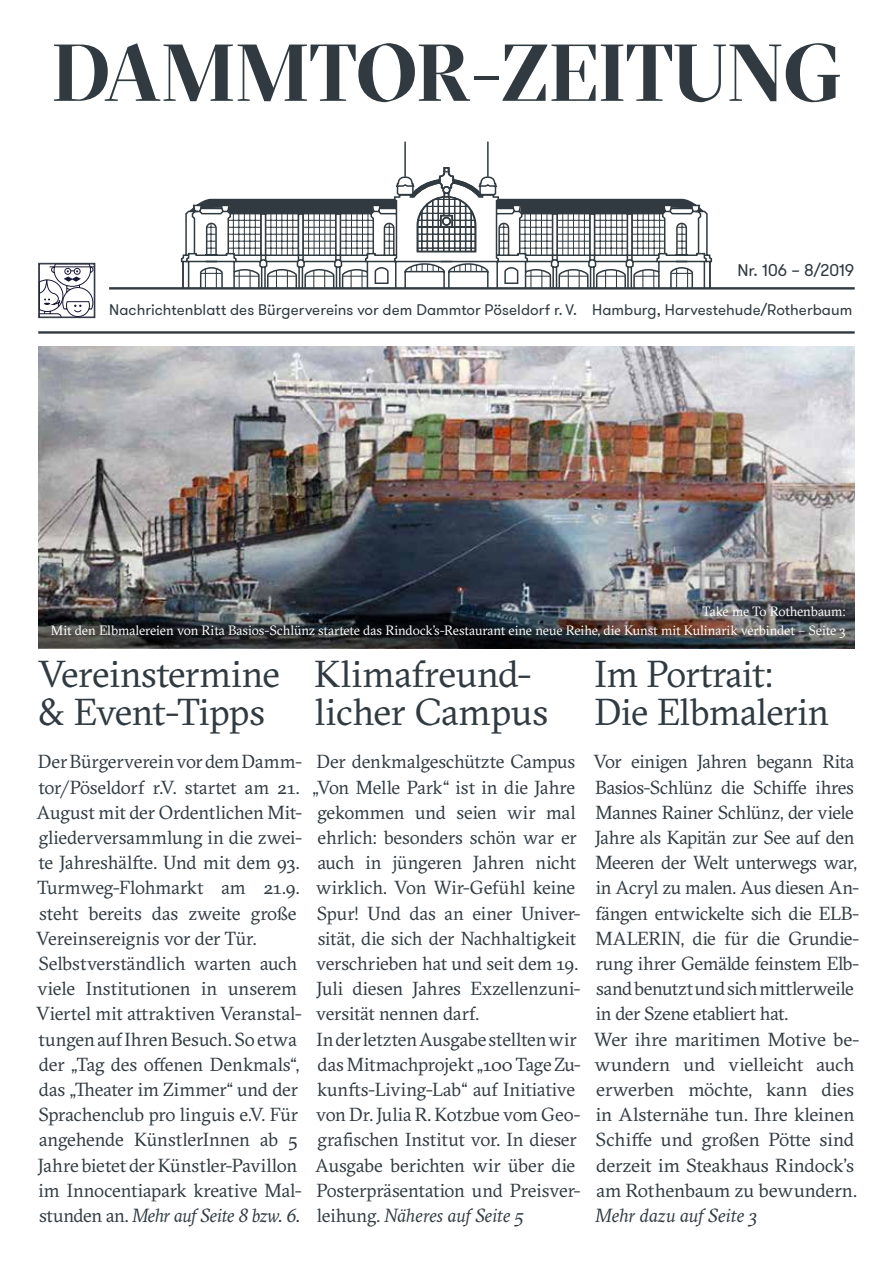
<style>
.page{position:relative;width:893px;height:1263px;background:#fff}
.page>*{position:absolute;margin:0;border:0;box-sizing:border-box;transform-origin:0 0}
.t1{font:700 80.4px "GT Sectra Display Trial";letter-spacing:.01em;color:#303a40}
.t2{font:37.5px/37.8px "GT Sectra";letter-spacing:-.01em;color:#303a40}
.t3{font:18.9px/25.2px "GT Sectra";letter-spacing:-.01em;color:#303a40}
.t4{font:italic 18.9px "GT Sectra";letter-spacing:-.015em;color:#303a40}
.t5{font:16.8px "GT Walsheim Pro";color:#303a40}
.t6{font:15.3px "GT Walsheim Pro";color:#303a40}
.t7{font:13.5px/18.9px "GT Sectra";letter-spacing:-.01em;color:#fff;text-align:right}
.s1{font-style:italic}
</style>
<div class="page">
<hr style="left:109px;top:287px;width:746px;height:3px;background:#303a40">
<hr style="left:38px;top:331px;width:817px;height:3px;background:#303a40">
<hr style="left:487px;top:142px;width:2px;height:34px;background:#303a40">
<hr style="left:404px;top:142px;width:2px;height:34px;background:#303a40">
<svg style="left:180px;top:158px;width:533px;height:132px"></svg>
<svg style="left:40px;top:265px;width:53px;height:51px"></svg>
<div style="left:38px;top:263px;width:57px;height:55px;border:1px solid #303a40"></div>
<img style="left:38px;top:347px;width:817px;height:301px">
<h1 class="t1" style="left:52px;top:43px;width:791px">DAMMTOR-ZEITUNG</h1>
<p class="t5" style="left:737px;top:259px;width:118px">Nr. 106 – 8/2019</p>
<p class="t6" style="left:109px;top:300px;width:745px">Nachrichtenblatt des Bürgervereins vor dem Dammtor Pöseldorf r. V. Hamburg, Harvestehude/Rotherbaum</p>
<p class="t7" style="left:51px;top:602px;width:796px">Take me To Rothenbaum:<br>Mit den Elbmalereien von Rita Basios-Schlünz startete das Rindock's-Restaurant eine neue Reihe, die Kunst mit Kulinarik verbindet – Seite 3</p>
<h2 class="t2" style="left:38px;top:655px;width:243px">Vereinstermine &amp; Event-Tipps</h2>
<h2 class="t2" style="left:314px;top:655px;width:236px">Klimafreund&shy;licher Campus</h2>
<p class="t3" style="left:36px;top:749px;width:268px">Der Bürgerverein vor dem Damm&shy;tor/Pöseldorf r.V. startet am 21.<br>August mit der Ordentlichen Mit&shy;gliederversammlung in die zwei&shy;te Jahreshälfte. Und mit dem 93.<br>Turmweg-Flohmarkt am 21.9. steht bereits das zweite große<br>Vereinsereignis vor der Tür.<br>Selbstverständlich warten auch viele Institutionen in unserem<br>Viertel mit attraktiven Veranstal&shy;tungen auf Ihren Besuch. So etwa der „Tag des offenen Denkmals“, das „Theater im Zimmer“ und der<br>Sprachenclub pro linguis e.V. Für angehende KünstlerInnen ab 5<br>Jahre bietet der Künstler-Pavillon im Innocentiapark kreative Mal&shy;stunden an. <span class="s1">Mehr auf Seite 8 bzw. 6.</span></p>
<p class="t3" style="left:313px;top:749px;width:270px">Der denkmalgeschützte Campus „Von Melle Park“ ist in die Jahre gekommen und seien wir mal ehrlich: besonders schön war er auch in jüngeren Jahren nicht wirklich. Von Wir-Gefühl keine<br>Spur! Und das an einer Univer&shy;sität, die sich der Nachhaltigkeit verschrieben hat und seit dem 19.<br>Juli diesen Jahres Exzellenzuni&shy;versität nennen darf.<br>In der letzten Ausgabe stellten wir das Mitmachprojekt „100 Tage Zu&shy;kunfts-Living-Lab“ auf Initiative von Dr. Julia R. Kotzbue vom Geo&shy;grafischen Institut vor. In dieser<br>Ausgabe berichten wir über die<br>Posterpräsentation und Preisver&shy;leihung. <span class="s1">Näheres auf Seite 5</span></p>
<h2 class="t2" style="left:594px;top:655px;width:236px">Im Portrait:<br>Die Elbmalerin</h2>
<p class="t3" style="left:593px;top:749px;width:268px">Vor einigen Jahren begann Rita<br>Basios-Schlünz die Schiffe ihres<br>Mannes Rainer Schlünz, der viele<br>Jahre als Kapitän zur See auf den<br>Meeren der Welt unterwegs war, in Acryl zu malen. Aus diesen An&shy;fängen entwickelte sich die ELB-<br>MALERIN, die für die Grundie&shy;rung ihrer Gemälde feinstem Elb&shy;sand benutzt und sich mittlerweile in der Szene etabliert hat.<br>Wer ihre maritimen Motive be&shy;wundern und vielleicht auch erwerben möchte, kann dies in Alsternähe tun. Ihre kleinen<br>Schiffe und großen Pötte sind derzeit im Steakhaus Rindock’s am Rothenbaum zu bewundern.</p>
<p class="t4" style="left:596px;top:1203px;width:163px">Mehr dazu auf Seite 3</p>
</div>
